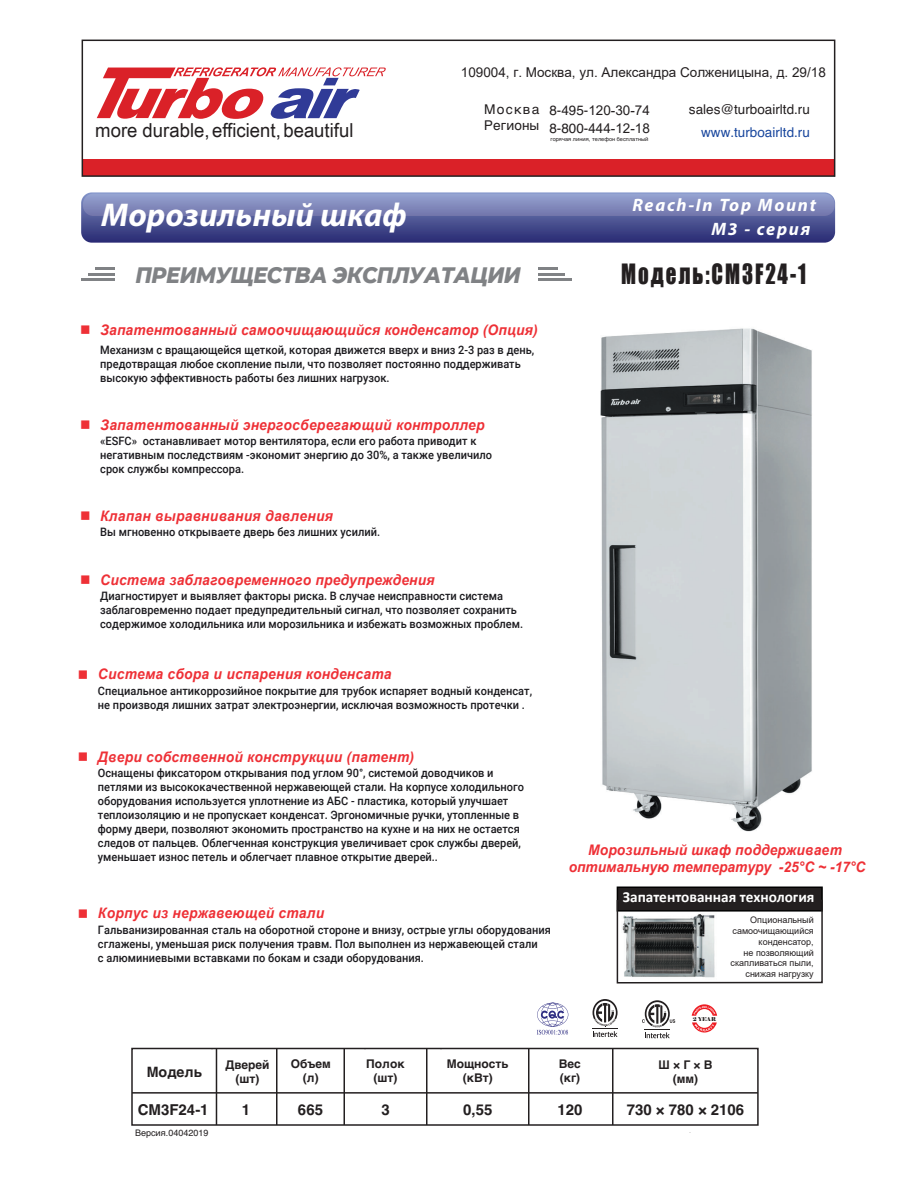
<style>
.page{position:relative;width:918px;height:1188px;background:#fff}
.page>*{position:absolute;margin:0;border:0;box-sizing:border-box;transform-origin:0 0}
.t1{font:italic 700 33px "Myriad Pro";color:#fff}
.t2{font:25.65px "Impact";letter-spacing:.095em;color:#231f20;scale:.81 1}
.t3{font:italic 800 22.8px "Montserrat";letter-spacing:-.025em;color:#808285;scale:.91 1}
.t4{font:19.35px "Arial Narrow";color:#231f20;scale:1.17 1}
.t5{font:italic 700 18px "Myriad Pro";letter-spacing:.095em;color:#fff}
.t6{font:700 15.3px "Calibri";color:#fff}
.t7{font:700 15px "Helvetica";color:#231f20}
.t8{font:italic 700 14.55px/17.4px "Arial";letter-spacing:.015em;color:#ee3036;text-align:center;scale:.95 1}
.t9{font:700 14.25px "Helvetica";color:#231f20}
.t10{font:13.5px/17.9px "Arial";color:#231f20}
.t11{font:13.5px/16.2px "Helvetica";color:#231f20}
.t12{font:13.5px "Helvetica";color:#18469d}
.t13{font:700 12px/14.4px "Helvetica";color:#231f20;text-align:center}
.t14{font:500 11.55px/14px "Roboto";color:#1b1a1e;scale:.95 1}
.t15{font:9px/10.8px "Arial";color:#231f20;text-align:right}
.t16{font:9px "Helvetica";color:#231f20}
.t17{font:5.55px "Helvetica";letter-spacing:.005em;color:#231f20}
.t18{font:5.25px "Elephant";color:#231f20}
.s1{font-family:"Helvetica"}
</style>
<div class="page">
<img style="left:600px;top:328px;width:212px;height:504px">
<svg style="left:82px;top:40px;width:753px;height:137px"></svg>
<svg style="left:97px;top:67px;width:289px;height:52px"></svg>
<svg style="left:642px;top:1000px;width:33px;height:38px"></svg>
<svg style="left:593px;top:999px;width:25px;height:38px"></svg>
<svg style="left:537px;top:1003px;width:31px;height:32px"></svg>
<svg style="left:95px;top:268px;width:19px;height:2px"></svg>
<hr style="left:88px;top:273px;width:26px;height:2px;background:#808285">
<hr style="left:81px;top:279px;width:33px;height:2px;background:#808285">
<svg style="left:538px;top:268px;width:19px;height:2px"></svg>
<hr style="left:538px;top:273px;width:26px;height:2px;background:#808285">
<hr style="left:538px;top:279px;width:33px;height:2px;background:#808285">
<svg style="left:81px;top:192px;width:754px;height:51px"></svg>
<div style="left:83px;top:194px;width:752px;height:22px;background:linear-gradient(to bottom,#95a2d1,#7478ad);border-radius:10px"></div>
<div style="left:131px;top:1048px;width:628px;height:78px;border:2px solid #231f20"></div>
<hr style="left:132px;top:1092px;width:626px;height:2px;background:#231f20">
<hr style="left:216px;top:1048px;width:1px;height:77px;background:#231f20">
<hr style="left:276px;top:1048px;width:2px;height:77px;background:#231f20">
<hr style="left:344px;top:1048px;width:1px;height:77px;background:#231f20">
<hr style="left:426px;top:1048px;width:2px;height:77px;background:#231f20">
<hr style="left:528px;top:1048px;width:2px;height:77px;background:#231f20">
<hr style="left:612px;top:1048px;width:2px;height:77px;background:#231f20">
<svg style="left:692px;top:1004px;width:25px;height:29px"></svg>
<img style="left:622px;top:914px;width:93px;height:64px">
<div style="left:617px;top:887px;width:206px;height:25px;background:#231f20;border:2px solid #000"></div>
<div style="left:617px;top:900px;width:206px;height:84px;border:2px solid #231f20"></div>
<h3 class="t4" style="left:95px;top:116px;width:222px">more durable,efficient,beautiful</h3>
<h1 class="t1" style="left:101px;top:193px;width:307px">Морозильный шкаф</h1>
<p class="t10" style="left:461px;top:63px;width:367px">109004, г. Москва, ул. Александра Солженицына, д. 29/18</p>
<p class="t11" style="left:484px;top:102px;width:57px">Москва<br>Регионы</p>
<p class="t10" style="left:549px;top:102px;width:102px"><span class="s1">8-495-</span>120-30-74<br><span class="s1">8-800-</span>444-12-18</p>
<p class="t11" style="left:689px;top:102px;width:122px">sales@turboairltd.ru</p>
<p class="t12" style="left:701px;top:122px;width:110px">www.turboairltd.ru</p>
<p class="t17" style="left:550px;top:134px;width:100px">горячая линия, телефон бесплатный</p>
<h3 class="t5" style="left:633px;top:193px;width:185px">Reach-In Top Mount</h3>
<h3 class="t5" style="left:711px;top:217px;width:100px">M3 - серия</h3>
<h3 class="t3" style="left:135px;top:258px;width:425px">ПРЕИМУЩЕСТВА ЭКСПЛУАТАЦИИ</h3>
<p class="t8" style="left:80px;top:322px;width:483px">■ Запатентованный самоочищающийся конденсатор (Опция)</p>
<p class="t14" style="left:100px;top:343px;width:458px">Механизм с вращающейся щеткой, которая движется вверх и вниз 2-3 раз в день, предотвращая любое скопление пыли, что позволяет постоянно поддерживать высокую эффективность работы без лишних нагрузок.</p>
<p class="t8" style="left:80px;top:416px;width:427px">■ Запатентованный энергосберегающий контроллер</p>
<p class="t14" style="left:100px;top:433px;width:414px">«ESFC» останавливает мотор вентилятора, если его работа приводит к негативным последствиям -экономит энергию до 30%, а также увеличило срок службы компрессора.</p>
<p class="t8" style="left:80px;top:508px;width:268px">■ Клапан выравнивания давления</p>
<p class="t14" style="left:100px;top:524px;width:296px">Вы мгновенно открываете дверь без лишних усилий.</p>
<p class="t8" style="left:80px;top:572px;width:375px">■ Система заблаговременного предупреждения</p>
<p class="t14" style="left:100px;top:589px;width:447px">Диагностирует и выявляет факторы риска. В случае неисправности система заблаговременно подает предупредительный сигнал, что позволяет сохранить содержимое холодильника или морозильника и избежать возможных проблем.</p>
<p class="t8" style="left:78px;top:666px;width:332px">■ Система сбора и испарения конденсата</p>
<p class="t14" style="left:98px;top:684px;width:459px">Специальное антикоррозийное покрытие для трубок испаряет водный конденсат, не производя лишних затрат электроэнергии, исключая возможность протечки .</p>
<p class="t8" style="left:78px;top:749px;width:356px">■ Двери собственной конструкции (патент)</p>
<p class="t14" style="left:98px;top:766px;width:450px">Оснащены фиксатором открывания под углом 90°, системой доводчиков и петлями из высококачественной нержавеющей стали. На корпусе холодильного оборудования используется уплотнение из АБС - пластика, который улучшает теплоизоляцию и не пропускает конденсат. Эргономичные ручки, утопленные в форму двери, позволяют экономить пространство на кухне и на них не остается следов от пальцев. Облегченная конструкция увеличивает срок службы дверей, уменьшает износ петель и облегчает плавное открытие дверей..</p>
<p class="t8" style="left:78px;top:904px;width:261px">■ Корпус из нержавеющей стали</p>
<p class="t14" style="left:98px;top:922px;width:478px">Гальванизированная сталь на оборотной стороне и внизу, острые углы оборудования сглажены, уменьшая риск получения травм. Пол выполнен из нержавеющей стали<br>с алюминиевыми вставками по бокам и сзади оборудования.</p>
<h2 class="t2" style="left:621px;top:254px;width:230px">Модель:CM3F24-1</h2>
<p class="t8" style="left:569px;top:841px;width:314px">Морозильный шкаф поддерживает оптимальную температуру -25°C ~ -17°C</p>
<h3 class="t6" style="left:623px;top:887px;width:193px">Запатентованная технология</h3>
<p class="t15" style="left:731px;top:915px;width:85px">Опциональный самоочищающийся конденсатор,<br>не позволяющий скапливаться пыли, снижая нагрузку</p>
<p class="t18" style="left:693px;top:1016px;width:25px">2 YEAR</p>
<p class="t9" style="left:147px;top:1060px;width:57px">Модель</p>
<p class="t13" style="left:225px;top:1057px;width:46px">Дверей (шт)</p>
<p class="t13" style="left:291px;top:1056px;width:42px">Объем (л)</p>
<p class="t13" style="left:366px;top:1056px;width:40px">Полок (шт)</p>
<p class="t13" style="left:447px;top:1056px;width:63px">Мощность (кВт)</p>
<p class="t13" style="left:559px;top:1056px;width:24px;text-align:left">Вес (кг)</p>
<p class="t13" style="left:658px;top:1057px;width:56px">Ш × Г × В (мм)</p>
<p class="t7" style="left:138px;top:1097px;width:72px">CM3F24-1</p>
<p class="t7" style="left:242px;top:1097px;width:10px">1</p>
<p class="t7" style="left:298px;top:1097px;width:27px">665</p>
<p class="t7" style="left:381px;top:1097px;width:10px">3</p>
<p class="t7" style="left:463px;top:1097px;width:31px">0,55</p>
<p class="t7" style="left:557px;top:1097px;width:27px">120</p>
<p class="t7" style="left:627px;top:1097px;width:119px">730 × 780 × 2106</p>
<p class="t16" style="left:135px;top:1125px;width:75px">Версия.04042019</p>
</div>
